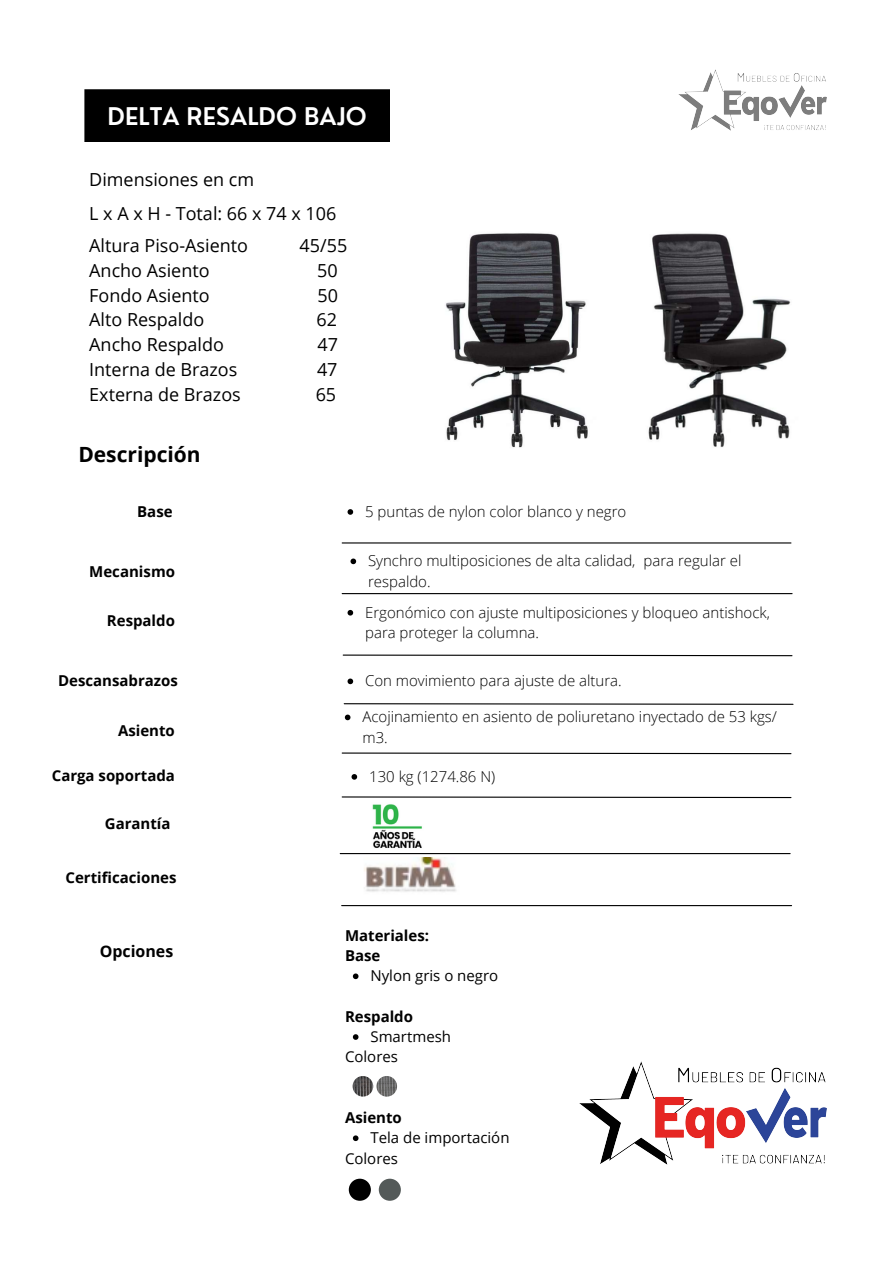
<style>
.page{position:relative;width:893px;height:1264px;background:#fff}
.page>*{position:absolute;margin:0;border:0;box-sizing:border-box;transform-origin:0 0}
.t1{font:600 23.7px "Nourd";color:#fff}
.t2{font:700 21px "Open Sans";color:#000}
.t3{font:18px "Open Sans";color:#000}
.t4{font:700 15.9px "Open Sans";color:#000}
.t5{font:300 15px/20.2px "Open Sans";color:#000}
.t6{font:700 15px/20.2px "Open Sans";color:#000}
.t7{font:15px "Open Sans";color:#000}
</style>
<div class="page">
<div style="left:84px;top:89px;width:306px;height:53px;background:#000"></div>
<hr style="left:342px;top:542px;width:448px;height:1px;background:#000">
<hr style="left:342px;top:593px;width:450px;height:1px;background:#000">
<svg style="left:342px;top:654px;width:451px;height:2px"></svg>
<svg style="left:343px;top:703px;width:451px;height:2px"></svg>
<svg style="left:341px;top:752px;width:451px;height:2px"></svg>
<svg style="left:341px;top:796px;width:451px;height:2px"></svg>
<hr style="left:341px;top:905px;width:450px;height:1px;background:#000">
<hr style="left:340px;top:853px;width:450px;height:1px;background:#000">
<img style="left:364px;top:857px;width:92px;height:35px">
<svg style="left:353px;top:973px;width:5px;height:6px"></svg>
<svg style="left:353px;top:1034px;width:5px;height:5px"></svg>
<svg style="left:353px;top:1135px;width:5px;height:6px"></svg>
<img style="left:445px;top:233px;width:143px;height:215px">
<img style="left:648px;top:233px;width:143px;height:214px">
<svg style="left:347px;top:509px;width:6px;height:6px"></svg>
<svg style="left:350px;top:558px;width:6px;height:6px"></svg>
<svg style="left:347px;top:610px;width:6px;height:5px"></svg>
<svg style="left:347px;top:678px;width:6px;height:6px"></svg>
<svg style="left:345px;top:714px;width:5px;height:6px"></svg>
<svg style="left:351px;top:774px;width:6px;height:5px"></svg>
<img style="left:372px;top:804px;width:50px;height:44px">
<img style="left:352px;top:1075px;width:21px;height:21px;border-radius:50%">
<img style="left:376px;top:1075px;width:21px;height:21px;border-radius:50%">
<div style="left:349px;top:1178px;width:22px;height:22px;background:#000;border-radius:50%"></div>
<div style="left:379px;top:1178px;width:22px;height:22px;background:#545a59;border-radius:50%"></div>
<img style="left:580px;top:1061px;width:246px;height:103px">
<img style="left:678px;top:69px;width:148px;height:62px">
<h1 class="t1" style="left:107px;top:101px;width:261px">DELTA RESALDO BAJO</h1>
<p class="t3" style="left:89px;top:167px;width:166px">Dimensiones en cm</p>
<p class="t3" style="left:89px;top:200px;width:248px">L x A x H - Total: 66 x 74 x 106</p>
<p class="t3" style="left:89px;top:233px;width:160px">Altura Piso-Asiento</p>
<p class="t3" style="left:299px;top:233px;width:49px">45/55</p>
<p class="t3" style="left:89px;top:258px;width:122px">Ancho Asiento</p>
<p class="t3" style="left:317px;top:258px;width:22px">50</p>
<p class="t3" style="left:89px;top:282px;width:122px">Fondo Asiento</p>
<p class="t3" style="left:317px;top:282px;width:22px">50</p>
<p class="t3" style="left:89px;top:307px;width:116px">Alto Respaldo</p>
<p class="t3" style="left:316px;top:307px;width:22px">62</p>
<p class="t3" style="left:89px;top:332px;width:136px">Ancho Respaldo</p>
<p class="t3" style="left:317px;top:332px;width:22px">47</p>
<p class="t3" style="left:89px;top:356px;width:150px">Interna de Brazos</p>
<p class="t3" style="left:317px;top:356px;width:22px">47</p>
<p class="t3" style="left:89px;top:381px;width:153px">Externa de Brazos</p>
<p class="t3" style="left:316px;top:381px;width:22px">65</p>
<h2 class="t2" style="left:78px;top:439px;width:124px">Descripción</h2>
<p class="t6" style="left:137px;top:501px;width:37px">Base</p>
<p class="t5" style="left:365px;top:501px;width:263px">5 puntas de nylon color blanco y negro</p>
<p class="t5" style="left:368px;top:550px;width:375px">Synchro multiposiciones de alta calidad, para regular el respaldo.</p>
<p class="t5" style="left:365px;top:602px;width:406px">Ergonómico con ajuste multiposiciones y bloqueo antishock, para proteger la columna.</p>
<p class="t5" style="left:365px;top:670px;width:258px">Con movimiento para ajuste de altura.</p>
<p class="t5" style="left:362px;top:706px;width:416px">Acojinamiento en asiento de poliuretano inyectado de 53 kgs/ m3.</p>
<p class="t6" style="left:89px;top:560px;width:87px">Mecanismo</p>
<p class="t6" style="left:107px;top:610px;width:70px">Respaldo</p>
<p class="t6" style="left:58px;top:670px;width:121px">Descansabrazos</p>
<p class="t6" style="left:118px;top:720px;width:58px">Asiento</p>
<p class="t6" style="left:52px;top:764px;width:125px">Carga soportada</p>
<p class="t6" style="left:105px;top:812px;width:67px">Garantía</p>
<p class="t6" style="left:65px;top:866px;width:113px">Certificaciones</p>
<p class="t4" style="left:100px;top:939px;width:75px">Opciones</p>
<p class="t5" style="left:369px;top:766px;width:128px">130 kg (1274.86 N)</p>
<p class="t6" style="left:345px;top:924px;width:86px">Materiales:<br>Base</p>
<p class="t7" style="left:370px;top:965px;width:129px">Nylon gris o negro</p>
<p class="t6" style="left:345px;top:1005px;width:70px">Respaldo</p>
<p class="t7" style="left:345px;top:1046px;width:54px">Colores</p>
<p class="t7" style="left:370px;top:1026px;width:82px">Smartmesh</p>
<p class="t6" style="left:345px;top:1107px;width:58px">Asiento</p>
<p class="t7" style="left:345px;top:1147px;width:54px">Colores</p>
<p class="t7" style="left:370px;top:1127px;width:140px">Tela de importación</p>
</div>
